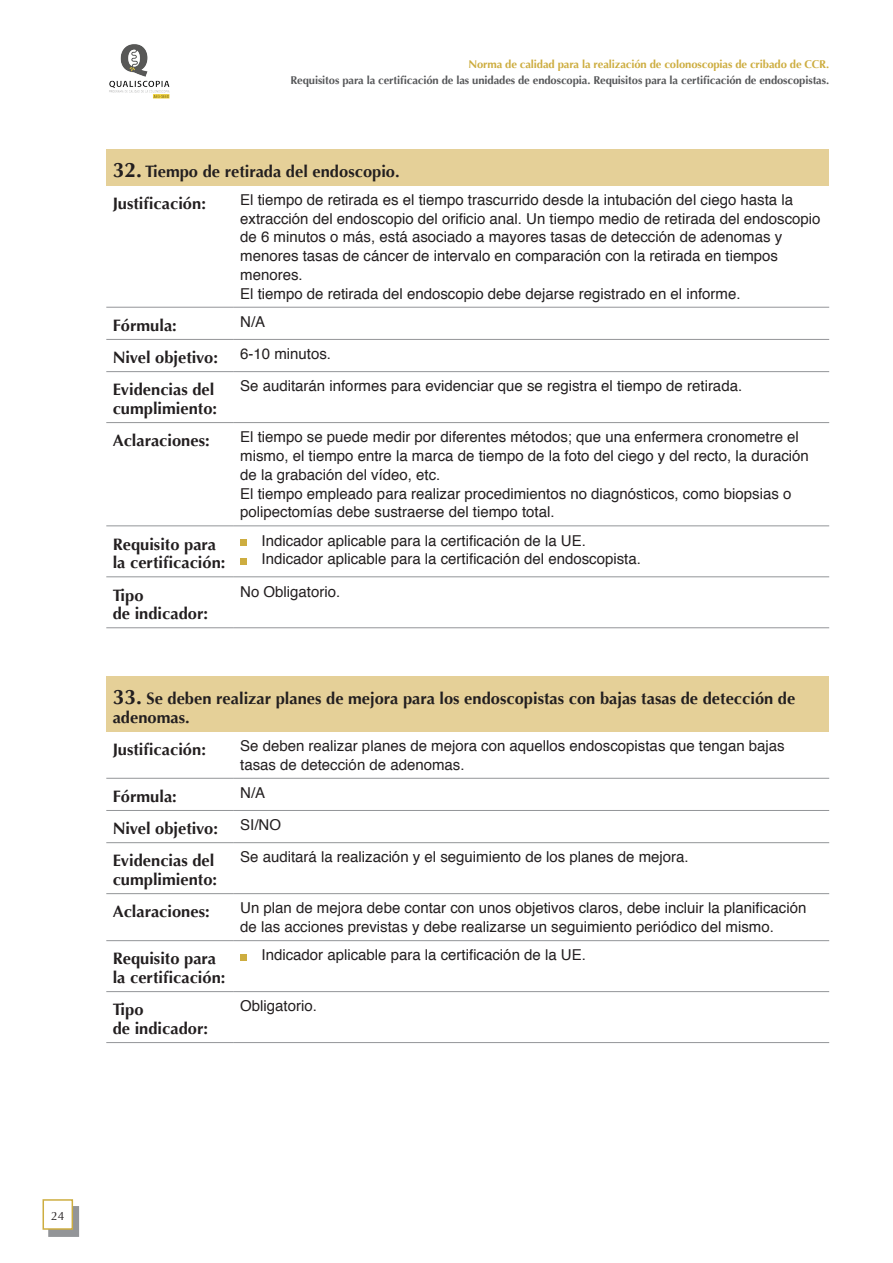
<style>
.page{position:relative;width:893px;height:1263px;background:#fff}
.page>*{position:absolute;margin:0;border:0;box-sizing:border-box;transform-origin:0 0}
.t1{font:700 16.5px/18.8px "Optima";color:#231f20}
.t2{font:15px/18.8px "Helvetica";color:#231f20}
.t3{font:12px "Optima";color:#231f20}
.t4{font:700 11.25px "Optima";letter-spacing:-.01em;color:#57585a}
.t5{font:700 11.25px "Optima";letter-spacing:-.01em;color:#cdad40}
.s1{font-size:21px}
</style>
<div class="page">
<div style="left:48px;top:1206px;width:31px;height:31px;background:#939598"></div>
<div style="left:43px;top:1199px;width:30px;height:31px;background:#fff;border:2px solid #cdad40"></div>
<img style="left:109px;top:44px;width:61px;height:55px">
<div style="left:106px;top:149px;width:723px;height:36px;background:#e5d098"></div>
<hr style="left:106px;top:307px;width:128px;height:1px;background:#939598">
<hr style="left:234px;top:307px;width:595px;height:1px;background:#939598">
<hr style="left:106px;top:339px;width:128px;height:1px;background:#939598">
<hr style="left:234px;top:339px;width:595px;height:1px;background:#939598">
<hr style="left:106px;top:371px;width:128px;height:1px;background:#939598">
<hr style="left:234px;top:371px;width:595px;height:1px;background:#939598">
<hr style="left:106px;top:422px;width:128px;height:1px;background:#939598">
<hr style="left:234px;top:422px;width:595px;height:1px;background:#939598">
<hr style="left:106px;top:525px;width:128px;height:1px;background:#939598">
<hr style="left:234px;top:525px;width:595px;height:1px;background:#939598">
<hr style="left:106px;top:576px;width:128px;height:1px;background:#939598">
<hr style="left:234px;top:576px;width:595px;height:1px;background:#939598">
<hr style="left:106px;top:627px;width:128px;height:1px;background:#939598">
<hr style="left:234px;top:627px;width:595px;height:1px;background:#939598">
<div style="left:240px;top:539px;width:7px;height:7px;background:#cdad40"></div>
<div style="left:240px;top:558px;width:7px;height:6px;background:#cdad40"></div>
<div style="left:106px;top:676px;width:723px;height:55px;background:#e5d098"></div>
<hr style="left:106px;top:778px;width:128px;height:1px;background:#939598">
<hr style="left:234px;top:778px;width:595px;height:1px;background:#939598">
<hr style="left:106px;top:810px;width:128px;height:1px;background:#939598">
<hr style="left:234px;top:810px;width:595px;height:1px;background:#939598">
<hr style="left:106px;top:842px;width:128px;height:1px;background:#939598">
<hr style="left:234px;top:842px;width:595px;height:1px;background:#939598">
<hr style="left:106px;top:893px;width:128px;height:1px;background:#939598">
<hr style="left:234px;top:893px;width:595px;height:1px;background:#939598">
<hr style="left:106px;top:940px;width:128px;height:1px;background:#939598">
<hr style="left:234px;top:940px;width:595px;height:1px;background:#939598">
<hr style="left:106px;top:991px;width:128px;height:1px;background:#939598">
<hr style="left:234px;top:991px;width:595px;height:1px;background:#939598">
<hr style="left:106px;top:1042px;width:128px;height:1px;background:#939598">
<hr style="left:234px;top:1042px;width:595px;height:1px;background:#939598">
<div style="left:240px;top:954px;width:7px;height:6px;background:#cdad40"></div>
<p class="t5" style="left:468px;top:57px;width:362px">Norma de calidad para la realización de colonoscopias de cribado de CCR.</p>
<p class="t4" style="left:290px;top:74px;width:540px">Requisitos para la certificación de las unidades de endoscopia. Requisitos para la certificación de endoscopistas.</p>
<p class="t1" style="left:113px;top:155px;width:289px;line-height:32.2px"><span class="s1">32.</span> Tiempo de retirada del endoscopio.<br>Justificación:</p>
<p class="t2" style="left:240px;top:191px;width:582px">El tiempo de retirada es el tiempo trascurrido desde la intubación del ciego hasta la extracción del endoscopio del orificio anal. Un tiempo medio de retirada del endoscopio de 6 minutos o más, está asociado a mayores tasas de detección de adenomas y menores tasas de cáncer de intervalo en comparación con la retirada en tiempos menores.<br>El tiempo de retirada del endoscopio debe dejarse registrado en el informe.</p>
<p class="t1" style="left:113px;top:316px;width:66px">Fórmula:</p>
<p class="t2" style="left:240px;top:313px;width:27px">N/A</p>
<p class="t1" style="left:113px;top:348px;width:107px">Nivel objetivo:</p>
<p class="t2" style="left:240px;top:345px;width:92px">6-10 minutos.</p>
<p class="t1" style="left:113px;top:381px;width:106px">Evidencias del cumplimiento:</p>
<p class="t2" style="left:240px;top:377px;width:503px">Se auditarán informes para evidenciar que se registra el tiempo de retirada.</p>
<p class="t1" style="left:113px;top:431px;width:99px">Aclaraciones:</p>
<p class="t2" style="left:240px;top:428px;width:570px">El tiempo se puede medir por diferentes métodos; que una enfermera cronometre el mismo, el tiempo entre la marca de tiempo de la foto del ciego y del recto, la duración de la grabación del vídeo, etc.<br>El tiempo empleado para realizar procedimientos no diagnósticos, como biopsias o polipectomías debe sustraerse del tiempo total.</p>
<p class="t1" style="left:113px;top:535px;width:114px">Requisito para la certificación:</p>
<p class="t2" style="left:261px;top:531px;width:381px">Indicador aplicable para la certificación de la UE.<br>Indicador aplicable para la certificación del endoscopista.</p>
<p class="t1" style="left:113px;top:586px;width:97px">Tipo<br>de indicador:</p>
<p class="t2" style="left:240px;top:582px;width:102px">No Obligatorio.</p>
<p class="t1" style="left:113px;top:689px;width:684px"><span class="s1">33.</span> Se deben realizar planes de mejora para los endoscopistas con bajas tasas de detección de adenomas.</p>
<p class="t1" style="left:113px;top:740px;width:95px">Justificación:</p>
<p class="t2" style="left:240px;top:737px;width:546px">Se deben realizar planes de mejora con aquellos endoscopistas que tengan bajas tasas de detección de adenomas.</p>
<p class="t1" style="left:113px;top:787px;width:66px">Fórmula:</p>
<p class="t2" style="left:240px;top:784px;width:27px">N/A</p>
<p class="t1" style="left:113px;top:819px;width:107px">Nivel objetivo:</p>
<p class="t2" style="left:240px;top:816px;width:42px">SI/NO</p>
<p class="t1" style="left:113px;top:852px;width:106px">Evidencias del cumplimiento:</p>
<p class="t2" style="left:240px;top:848px;width:450px">Se auditará la realización y el seguimiento de los planes de mejora.</p>
<p class="t1" style="left:113px;top:902px;width:99px">Aclaraciones:</p>
<p class="t2" style="left:240px;top:899px;width:568px">Un plan de mejora debe contar con unos objetivos claros, debe incluir la planificación de las acciones previstas y debe realizarse un seguimiento periódico del mismo.</p>
<p class="t1" style="left:113px;top:949px;width:114px">Requisito para la certificación:</p>
<p class="t2" style="left:261px;top:946px;width:326px">Indicador aplicable para la certificación de la UE.</p>
<p class="t1" style="left:113px;top:1000px;width:97px">Tipo<br>de indicador:</p>
<p class="t2" style="left:240px;top:997px;width:78px">Obligatorio.</p>
<p class="t3" style="left:51px;top:1209px;width:15px">24</p>
</div>
